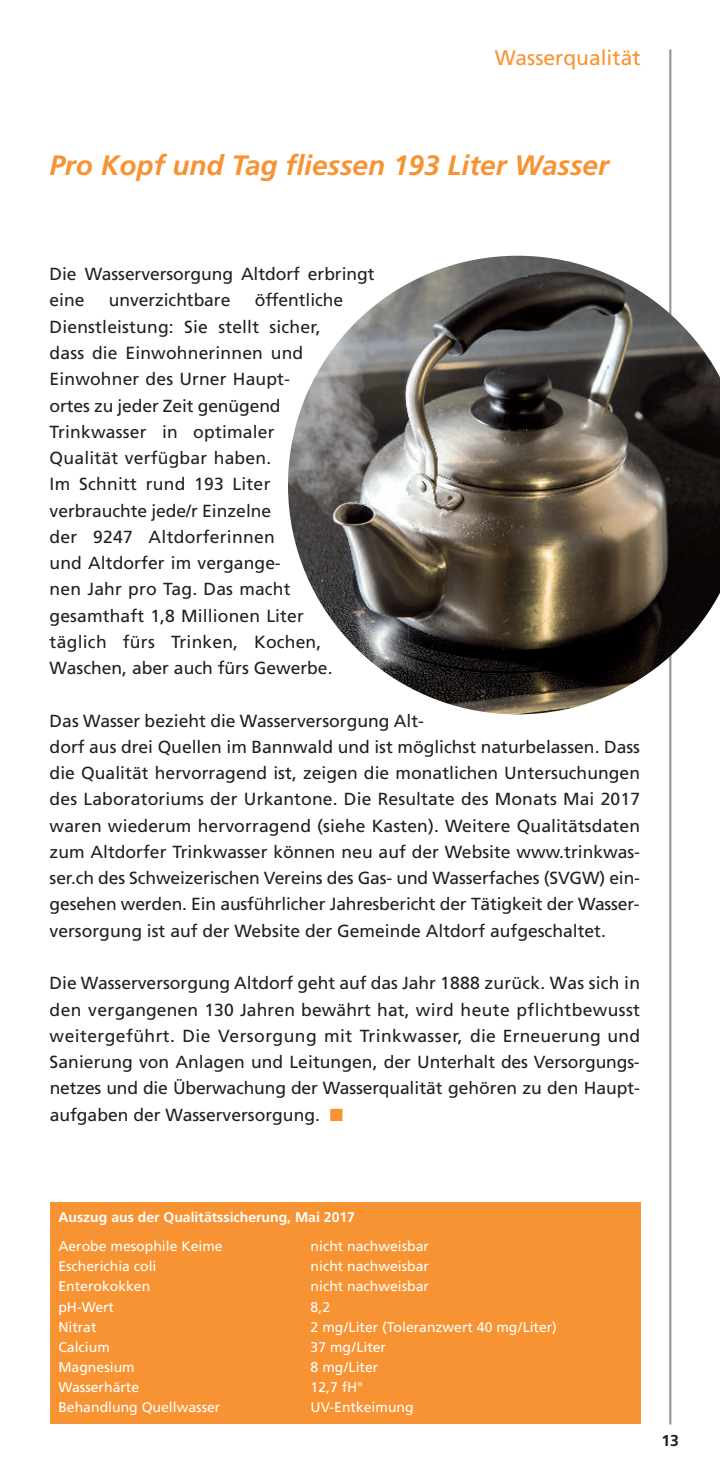
<style>
.page{position:relative;width:720px;height:1474px;background:#fff}
.page>*{position:absolute;margin:0;border:0;box-sizing:border-box;transform-origin:0 0}
.t1{font:italic 700 28px "Frutiger";color:#f79332}
.t2{font:21px "Frutiger";color:#f79332}
.t3{font:17.5px/26.2px "Frutiger";color:#231f20}
.t4{font:700 15.75px "Frutiger";color:#231f20}
.t5{font:14px "Frutiger";color:#fff}
.t6{font:700 14px "Frutiger";color:#fff}
.s1{color:#f79332}
</style>
<div class="page">
<hr style="left:669px;top:50px;width:2px;height:1374px;background:#939598">
<img style="left:288px;top:256px;width:431px;height:458px">
<div style="left:50px;top:1202px;width:590px;height:222px;background:#f79332"></div>
<p class="t2" style="left:494px;top:50px;width:147px">Wasserqualität</p>
<h1 class="t1" style="left:49px;top:154px;width:561px">Pro Kopf und Tag fliessen 193 Liter Wasser</h1>
<p class="t3" style="left:50px;top:262px;width:326px">Die Wasserversorgung Altdorf erbringt eine</p>
<p class="t3" style="left:50px;top:288px;width:295px;text-indent:205px">öffentliche<br>Dienstleistung: Sie stellt sicher, dass die Einwohnerinnen und<br>Einwohner des Urner Haupt-<br>ortes zu jeder Zeit genügend<br>Trinkwasser in optimaler<br>Qualität verfügbar haben.<br>Im Schnitt rund 193 Liter verbrauchte jede/r Einzelne<br>der 9247 Altdorferinnen<br>und Altdorfer im vergange-<br>nen Jahr pro Tag. Das macht gesamthaft 1,8 Millionen Liter täglich fürs Trinken, Kochen,<br>Waschen, aber auch fürs Gewerbe.</p>
<p class="t3" style="left:50px;top:708px;width:591px">Das Wasser bezieht die Wasserversorgung Alt-<br>dorf aus drei Quellen im Bannwald und ist möglichst naturbelassen. Dass die Qualität hervorragend ist, zeigen die monatlichen Untersuchungen des Laboratoriums der Urkantone. Die Resultate des Monats Mai 2017 waren wiederum hervorragend (siehe Kasten). Weitere Qualitätsdaten zum Altdorfer Trinkwasser können neu auf der Website www.trinkwas&shy;ser.ch des Schweizerischen Vereins des Gas- und Wasserfaches (SVGW) ein&shy;gesehen werden. Ein ausführlicher Jahresbericht der Tätigkeit der Wasser&shy;versorgung ist auf der Website der Gemeinde Altdorf aufgeschaltet.</p>
<p class="t3" style="left:50px;top:971px;width:591px;text-align:justify">Die Wasserversorgung Altdorf geht auf das Jahr 1888 zurück. Was sich in den vergangenen 130 Jahren bewährt hat, wird heute pflichtbewusst weitergeführt. Die Versorgung mit Trinkwasser, die Erneuerung und Sanierung von Anlagen und Leitungen, der Unterhalt des Versorgungs&shy;netzes und die Überwachung der Wasserqualität gehören zu den Haupt&shy;aufgaben der Wasserversorgung. <span class="s1">■</span></p>
<p class="t3" style="left:109px;top:288px;width:123px">unverzichtbare</p>
<p class="t6" style="left:58px;top:1211px;width:298px">Auszug aus der Qualitätssicherung, Mai 2017</p>
<p class="t5" style="left:58px;top:1240px;width:166px">Aerobe mesophile Keime</p>
<p class="t5" style="left:310px;top:1240px;width:120px">nicht nachweisbar</p>
<p class="t5" style="left:58px;top:1260px;width:100px">Escherichia coli</p>
<p class="t5" style="left:310px;top:1260px;width:120px">nicht nachweisbar</p>
<p class="t5" style="left:58px;top:1280px;width:93px">Enterokokken</p>
<p class="t5" style="left:310px;top:1280px;width:120px">nicht nachweisbar</p>
<p class="t5" style="left:58px;top:1300px;width:57px">pH-Wert</p>
<p class="t5" style="left:310px;top:1300px;width:21px">8,2</p>
<p class="t5" style="left:58px;top:1321px;width:40px">Nitrat</p>
<p class="t5" style="left:310px;top:1321px;width:248px">2 mg/Liter (Toleranzwert 40 mg/Liter)</p>
<p class="t5" style="left:58px;top:1341px;width:53px">Calcium</p>
<p class="t5" style="left:310px;top:1341px;width:77px">37 mg/Liter</p>
<p class="t5" style="left:58px;top:1361px;width:78px">Magnesium</p>
<p class="t5" style="left:310px;top:1361px;width:69px">8 mg/Liter</p>
<p class="t5" style="left:58px;top:1381px;width:82px">Wasserhärte</p>
<p class="t5" style="left:310px;top:1381px;width:54px">12,7 fH°</p>
<p class="t5" style="left:58px;top:1401px;width:163px">Behandlung Quellwasser</p>
<p class="t5" style="left:310px;top:1401px;width:104px">UV-Entkeimung</p>
<p class="t4" style="left:661px;top:1434px;width:19px">13</p>
</div>
